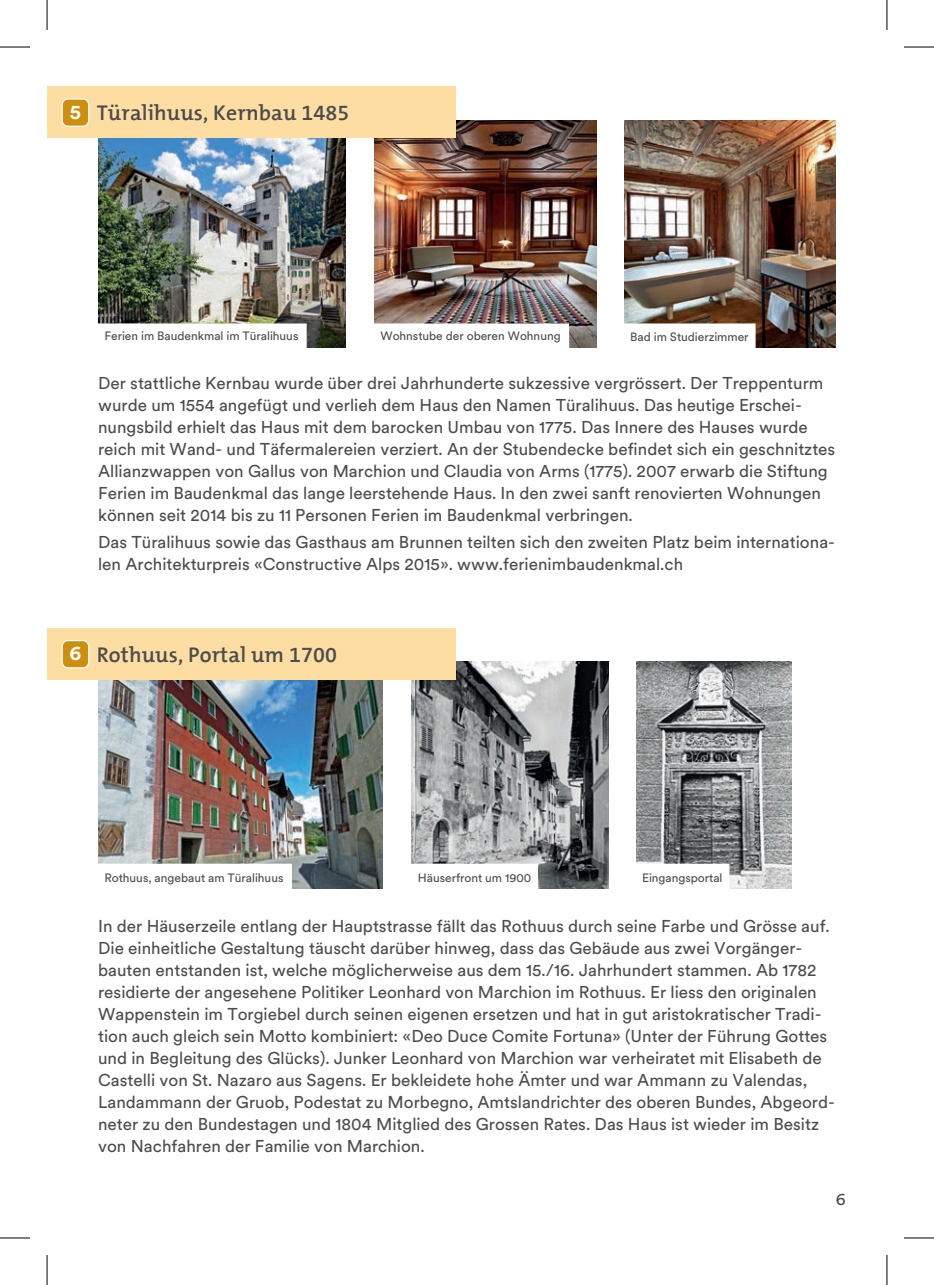
<style>
.page{position:relative;width:934px;height:1285px;background:#fff}
.page>*{position:absolute;margin:0;border:0;box-sizing:border-box;transform-origin:0 0}
.t1{font:600 21.6px "The Mix B";letter-spacing:.005em;color:#4b4c4d}
.t2{font:17px/22px "Circulargraubuenden";color:#4b4c4d}
.t3{font:12px "Circulargraubuenden";letter-spacing:-.005em;color:#4b4c4d}
.s1{font-family:"Circulargraubuenden";font-weight:700;font-size:20.2px;color:#fff}
</style>
<div class="page">
<img style="left:374px;top:121px;width:222px;height:226px">
<img style="left:98px;top:138px;width:247px;height:209px">
<div style="left:98px;top:324px;width:207px;height:23px;background:#fff"></div>
<div style="left:97px;top:323px;width:209px;height:25px;border:2px solid #fff"></div>
<div style="left:373px;top:324px;width:195px;height:23px;background:#fff"></div>
<div style="left:372px;top:323px;width:197px;height:25px;border:2px solid #fff"></div>
<img style="left:624px;top:121px;width:211px;height:226px">
<div style="left:623px;top:324px;width:131px;height:25px;background:#fff"></div>
<div style="left:622px;top:323px;width:133px;height:27px;border:2px solid #fff"></div>
<div style="left:47px;top:87px;width:408px;height:51px;background:#fedda3"></div>
<div style="left:62px;top:99px;width:27px;height:27px;background:#ce8f0f;border-radius:6px"></div>
<div style="left:62px;top:98px;width:27px;height:29px;border:1px solid #fff;border-radius:6px"></div>
<img style="left:98px;top:679px;width:284px;height:209px">
<div style="left:98px;top:864px;width:193px;height:25px;background:#fff"></div>
<div style="left:97px;top:863px;width:195px;height:27px;border:2px solid #fff"></div>
<img style="left:411px;top:662px;width:197px;height:226px">
<div style="left:411px;top:864px;width:125px;height:25px;background:#fff"></div>
<div style="left:410px;top:863px;width:127px;height:27px;border:2px solid #fff"></div>
<img style="left:636px;top:662px;width:155px;height:226px">
<div style="left:635px;top:864px;width:93px;height:25px;background:#fff"></div>
<div style="left:634px;top:863px;width:95px;height:27px;border:2px solid #fff"></div>
<div style="left:47px;top:628px;width:408px;height:51px;background:#fedda3"></div>
<div style="left:62px;top:640px;width:27px;height:28px;background:#ce8f0f;border-radius:6px"></div>
<div style="left:62px;top:640px;width:27px;height:28px;border:1px solid #fff;border-radius:6px"></div>
<hr style="left:0;top:47px;width:30px;height:1px;background:#000">
<hr style="left:903px;top:47px;width:30px;height:1px;background:#000">
<hr style="left:0;top:1237px;width:30px;height:1px;background:#000">
<hr style="left:903px;top:1237px;width:30px;height:1px;background:#000">
<hr style="left:47px;top:0;width:1px;height:30px;background:#000">
<hr style="left:47px;top:1255px;width:1px;height:30px;background:#000">
<hr style="left:886px;top:0;width:1px;height:30px;background:#000">
<hr style="left:886px;top:1255px;width:1px;height:30px;background:#000">
<p class="t1" style="left:70px;top:99px;width:281px"><span class="s1">5</span> Türalihuus, Kernbau 1485</p>
<p class="t3" style="left:104px;top:328px;width:195px">Ferien im Baudenkmal im Türalihuus</p>
<p class="t3" style="left:380px;top:328px;width:182px">Wohnstube der oberen Wohnung</p>
<p class="t3" style="left:630px;top:329px;width:120px">Bad im Studierzimmer</p>
<p class="t2" style="left:98px;top:371px;width:738px">Der stattliche Kernbau wurde über drei Jahrhunderte sukzessive vergrössert. Der Treppenturm wurde um 1554 angefügt und verlieh dem Haus den Namen Türalihuus. Das heutige Erschei&shy;nungsbild erhielt das Haus mit dem barocken Umbau von 1775. Das Innere des Hauses wurde reich mit Wand- und Täfermalereien verziert. An der Stubendecke befindet sich ein geschnitztes Allianzwappen von Gallus von Marchion und Claudia von Arms (1775). 2007 erwarb die Stiftung Ferien im Baudenkmal das lange leerstehende Haus. In den zwei sanft renovierten Wohnungen können seit 2014 bis zu 11 Personen Ferien im Baudenkmal verbringen.</p>
<p class="t2" style="left:98px;top:531px;width:738px">Das Türalihuus sowie das Gasthaus am Brunnen teilten sich den zweiten Platz beim internationa&shy;len Architekturpreis «Constructive Alps 2015». www.ferienimbaudenkmal.ch</p>
<p class="t1" style="left:69px;top:640px;width:269px"><span class="s1">6</span> Rothuus, Portal um 1700</p>
<p class="t3" style="left:104px;top:869px;width:180px">Rothuus, angebaut am Türalihuus</p>
<p class="t3" style="left:418px;top:869px;width:115px">Häuserfront um 1900</p>
<p class="t3" style="left:641px;top:869px;width:82px">Eingangsportal</p>
<p class="t2" style="left:98px;top:914px;width:738px">In der Häuserzeile entlang der Hauptstrasse fällt das Rothuus durch seine Farbe und Grösse auf.<br>Die einheitliche Gestaltung täuscht darüber hinweg, dass das Gebäude aus zwei Vorgänger&shy;bauten entstanden ist, welche möglicherweise aus dem 15./16. Jahrhundert stammen. Ab 1782 residierte der angesehene Politiker Leonhard von Marchion im Rothuus. Er liess den originalen Wappenstein im Torgiebel durch seinen eigenen ersetzen und hat in gut aristokratischer Tradi&shy;tion auch gleich sein Motto kombiniert: «Deo Duce Comite Fortuna» (Unter der Führung Gottes und in Begleitung des Glücks). Junker Leonhard von Marchion war verheiratet mit Elisabeth de Castelli von St. Nazaro aus Sagens. Er bekleidete hohe Ämter und war Ammann zu Valendas, Landammann der Gruob, Podestat zu Morbegno, Amtslandrichter des oberen Bundes, Abgeord&shy;neter zu den Bundestagen und 1804 Mitglied des Grossen Rates. Das Haus ist wieder im Besitz von Nachfahren der Familie von Marchion.</p>
<p class="t2" style="left:835px;top:1187px;width:12px">6</p>
</div>
